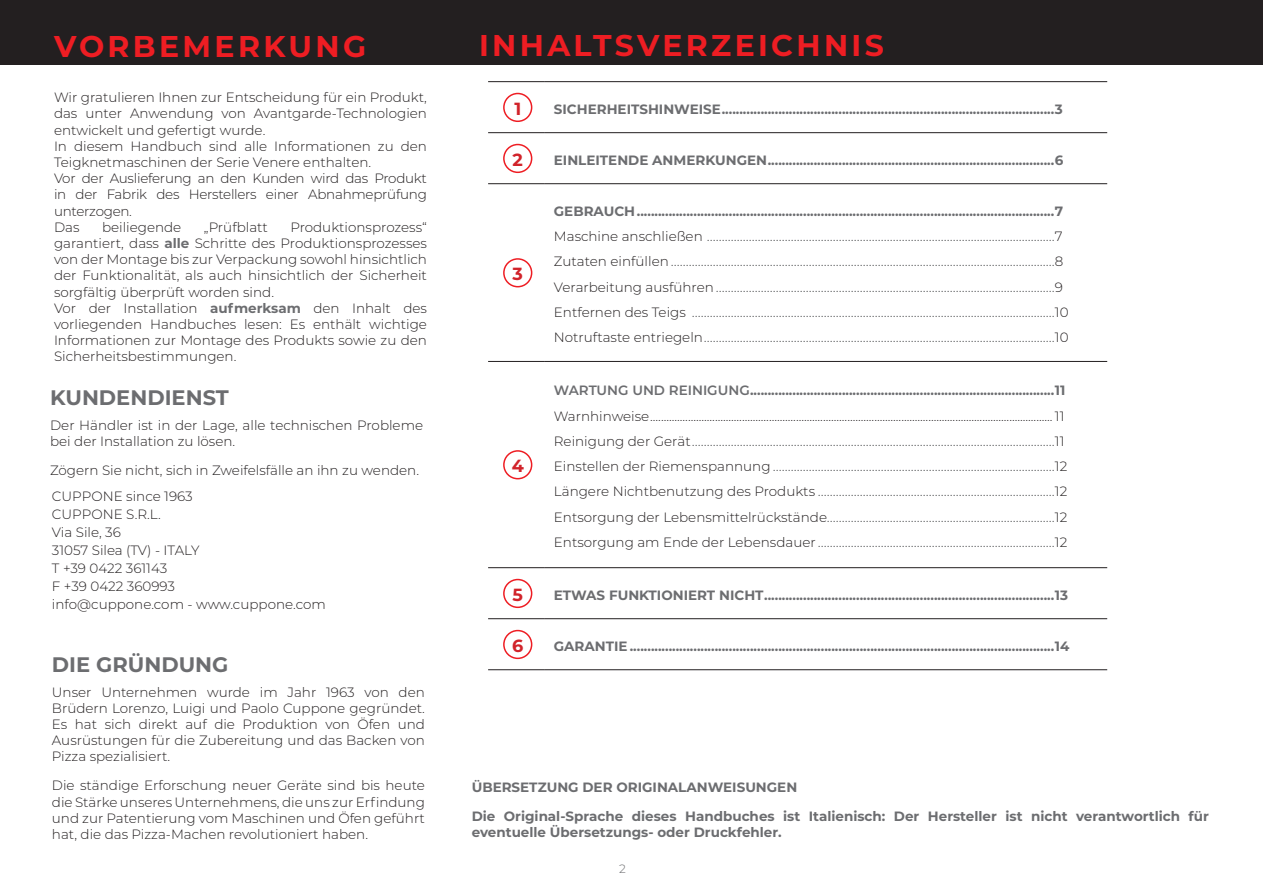
<style>
.page{position:relative;width:1263px;height:893px;background:#fff}
.page>*{position:absolute;margin:0;border:0;box-sizing:border-box;transform-origin:0 0}
.Titoli_rossi_IT{font:700 30px "Montserrat";letter-spacing:.11em;color:#ee1d23}
.Sottotitolo_IT{font:700 21px "Montserrat";color:#6c6d70}
.Testo_corrente_9_pt{font:700 17.55px "Montserrat";color:#d1232a}
.Indice_sottotitolo{font:300 15px "Montserrat";color:#57585a}
.Testo_corrente_9_pt-2{font:300 13.5px/16.2px "Montserrat";color:#231f20;text-align:justify}
.Indice_titolo{font:700 13.5px "Montserrat";color:#6c6d70}
.Indice_sottotitolo-2{font:300 13.5px "Montserrat";color:#231f20}
.Testo_corrente_9_pt-3{font:700 13.5px/16.2px "Montserrat";color:#6c6d70}
.t1{font:300 12px "Montserrat";color:#6c6d70}
.s1{font-weight:700;color:#6c6d70}
.s2{font-size:13.5px;color:#231f20}
.s3{font-weight:600}
</style>
<div class="page">
<div style="left:0;top:0;width:1263px;height:65px;background:#231f20"></div>
<hr style="left:488px;top:81px;width:57px;height:1px;background:#231f20">
<hr style="left:545px;top:81px;width:562px;height:1px;background:#231f20">
<hr style="left:488px;top:132px;width:57px;height:1px;background:#231f20">
<hr style="left:545px;top:132px;width:562px;height:1px;background:#231f20">
<hr style="left:488px;top:183px;width:57px;height:1px;background:#231f20">
<hr style="left:545px;top:183px;width:562px;height:1px;background:#231f20">
<hr style="left:488px;top:361px;width:57px;height:1px;background:#231f20">
<hr style="left:545px;top:361px;width:562px;height:1px;background:#231f20">
<hr style="left:488px;top:567px;width:57px;height:1px;background:#231f20">
<hr style="left:545px;top:567px;width:562px;height:1px;background:#231f20">
<hr style="left:488px;top:618px;width:57px;height:1px;background:#231f20">
<hr style="left:545px;top:618px;width:562px;height:1px;background:#231f20">
<hr style="left:488px;top:669px;width:57px;height:1px;background:#231f20">
<hr style="left:545px;top:669px;width:562px;height:1px;background:#231f20">
<div style="left:503px;top:93px;width:29px;height:29px;border:2px solid #ee1d23;border-radius:50%"></div>
<div style="left:503px;top:144px;width:29px;height:29px;border:2px solid #ee1d23;border-radius:50%"></div>
<div style="left:503px;top:258px;width:29px;height:29px;border:2px solid #ee1d23;border-radius:50%"></div>
<div style="left:503px;top:450px;width:29px;height:29px;border:2px solid #ee1d23;border-radius:50%"></div>
<div style="left:503px;top:579px;width:29px;height:29px;border:2px solid #ee1d23;border-radius:50%"></div>
<div style="left:503px;top:630px;width:29px;height:29px;border:2px solid #ee1d23;border-radius:50%"></div>
<p class="Titoli_rossi_IT" style="left:54px;top:24px;width:314px">VORBEMERKUNG</p>
<p class="Testo_corrente_9_pt-2" style="left:54px;top:89px;width:374px">Wir gratulieren Ihnen zur Entscheidung für ein Produkt, das unter Anwendung von Avantgarde-Technologien entwickelt und gefertigt wurde.</p>
<p class="Testo_corrente_9_pt-2" style="left:54px;top:137px;width:374px">In diesem Handbuch sind alle Informationen zu den<br>Teigknetmaschinen der Serie Venere enthalten.</p>
<p class="Testo_corrente_9_pt-2" style="left:54px;top:170px;width:374px">Vor der Auslieferung an den Kunden wird das Produkt in der Fabrik des Herstellers einer Abnahmeprüfung unterzogen.</p>
<p class="Testo_corrente_9_pt-2" style="left:54px;top:218px;width:27px">Das</p>
<p class="Testo_corrente_9_pt-2" style="left:102px;top:218px;width:81px">beiliegende</p>
<p class="Testo_corrente_9_pt-2" style="left:204px;top:218px;width:65px">„Prüfblatt</p>
<p class="Testo_corrente_9_pt-2" style="left:54px;top:218px;width:374px;text-indent:236px">Produktionsprozess“ garantiert, dass <span class="s1">alle</span> Schritte des Produktionsprozesses von der Montage bis zur Verpackung sowohl hinsichtlich der Funktionalität, als auch hinsichtlich der Sicherheit sorgfältig überprüft worden sind.</p>
<p class="Testo_corrente_9_pt-2" style="left:54px;top:299px;width:374px">Vor der Installation <span class="s1">aufmerksam</span> den Inhalt des vorliegenden Handbuches lesen: Es enthält wichtige Informationen zur Montage des Produkts sowie zu den Sicherheitsbestimmungen.</p>
<p class="Sottotitolo_IT" style="left:50px;top:383px;width:180px">KUNDENDIENST</p>
<p class="Testo_corrente_9_pt-2" style="left:50px;top:417px;width:374px">Der Händler ist in der Lage, alle technischen Probleme bei der Installation zu lösen.</p>
<p class="Testo_corrente_9_pt-2" style="left:50px;top:462px;width:370px">Zögern Sie nicht, sich in Zweifelsfälle an ihn zu wenden.</p>
<p class="Testo_corrente_9_pt-2" style="left:52px;top:488px;width:142px">CUPPONE since 1963</p>
<p class="Testo_corrente_9_pt-2" style="left:52px;top:506px;width:110px">CUPPONE S.R.L.</p>
<p class="Testo_corrente_9_pt-2" style="left:52px;top:524px;width:71px">Via Sile, 36</p>
<p class="Testo_corrente_9_pt-2" style="left:52px;top:542px;width:149px">31057 Silea (TV) - ITALY</p>
<p class="Testo_corrente_9_pt-2" style="left:52px;top:560px;width:117px">T +39 0422 361143</p>
<p class="Testo_corrente_9_pt-2" style="left:52px;top:578px;width:125px">F +39 0422 360993</p>
<p class="Testo_corrente_9_pt-2" style="left:52px;top:596px;width:275px">info@cuppone.com - www.cuppone.com</p>
<p class="Sottotitolo_IT" style="left:52px;top:649px;width:178px">DIE GRÜNDUNG</p>
<p class="Testo_corrente_9_pt-2" style="left:52px;top:683px;width:374px">Unser Unternehmen wurde im Jahr 1963 von den Brüdern Lorenzo, Luigi und Paolo Cuppone gegründet.<br>Es hat sich direkt auf die Produktion von Öfen und Ausrüstungen für die Zubereitung und das Backen von Pizza spezialisiert.</p>
<p class="Testo_corrente_9_pt-2" style="left:52px;top:777px;width:374px">Die ständige Erforschung neuer Geräte sind bis heute die Stärke unseres Unternehmens, die uns zur Erfindung und zur Patentierung vom Maschinen und Öfen geführt hat, die das Pizza-Machen revolutioniert haben.</p>
<p class="Titoli_rossi_IT" style="left:479px;top:24px;width:406px">INHALTSVERZEICHNIS</p>
<p class="Testo_corrente_9_pt" style="left:514px;top:96px;width:8px">1</p>
<p class="Indice_titolo" style="left:554px;top:99px;width:510px">SICHERHEITSHINWEISE..............................................................................................3</p>
<p class="Testo_corrente_9_pt" style="left:513px;top:147px;width:12px">2</p>
<p class="Indice_titolo" style="left:554px;top:150px;width:511px">EINLEITENDE ANMERKUNGEN.................................................................................6</p>
<p class="Testo_corrente_9_pt" style="left:513px;top:261px;width:12px">3</p>
<p class="Testo_corrente_9_pt" style="left:512px;top:453px;width:14px">4</p>
<p class="Indice_titolo" style="left:554px;top:201px;width:511px">GEBRAUCH......................................................................................................................7</p>
<p class="Indice_sottotitolo" style="left:554px;top:226px;width:510px"><span class="s2">Maschine anschließen</span> ....................................................................................................................<span class="s2">7</span></p>
<p class="Indice_sottotitolo" style="left:554px;top:251px;width:511px"><span class="s2">Zutaten einfüllen</span>................................................................................................................................<span class="s2">8</span></p>
<p class="Indice_sottotitolo" style="left:554px;top:276px;width:511px"><span class="s2">Verarbeitung ausführen</span>.................................................................................................................<span class="s2">9</span></p>
<p class="Indice_sottotitolo" style="left:554px;top:301px;width:516px"><span class="s2">Entfernen des Teigs</span> .........................................................................................................................<span class="s2">10</span></p>
<p class="Indice_sottotitolo" style="left:554px;top:327px;width:516px"><span class="s2">Notruftaste entriegeln</span>.....................................................................................................................<span class="s2">10</span></p>
<p class="Indice_titolo" style="left:554px;top:381px;width:513px"><span class="s3">WARTUNG UND REINIGUNG</span>......................................................................................11</p>
<p class="Indice_sottotitolo-2" style="left:554px;top:407px;width:512px">Warnhinweise..................................................................................................................................................... 11</p>
<p class="Indice_sottotitolo" style="left:554px;top:430px;width:512px"><span class="s2">Reinigung der Gerät</span>.........................................................................................................................<span class="s2">11</span></p>
<p class="Indice_sottotitolo" style="left:554px;top:456px;width:515px"><span class="s2">Einstellen der Riemenspannung</span> ..............................................................................................<span class="s2">12</span></p>
<p class="Indice_sottotitolo" style="left:554px;top:481px;width:515px"><span class="s2">Längere Nichtbenutzung des Produkts</span> ...............................................................................<span class="s2">12</span></p>
<p class="Indice_sottotitolo" style="left:554px;top:506px;width:515px"><span class="s2">Entsorgung der Lebensmittelrückstände</span>............................................................................<span class="s2">12</span></p>
<p class="Indice_sottotitolo" style="left:554px;top:531px;width:515px"><span class="s2">Entsorgung am Ende der Lebensdauer</span> ...............................................................................<span class="s2">12</span></p>
<p class="Testo_corrente_9_pt" style="left:513px;top:582px;width:12px">5</p>
<p class="Indice_titolo" style="left:554px;top:585px;width:516px">ETWAS FUNKTIONIERT NICHT..................................................................................13</p>
<p class="Testo_corrente_9_pt" style="left:512px;top:633px;width:13px">6</p>
<p class="Indice_titolo" style="left:554px;top:636px;width:517px">GARANTIE ........................................................................................................................14</p>
<p class="Testo_corrente_9_pt-3" style="left:472px;top:778px;width:327px">ÜBERSETZUNG DER ORIGINALANWEISUNGEN</p>
<p class="Testo_corrente_9_pt-3" style="left:472px;top:807px;width:739px">Die Original-Sprache dieses Handbuches ist Italienisch: Der Hersteller ist nicht verantwortlich für eventuelle Übersetzungs- oder Druckfehler.</p>
<p class="t1" style="left:619px;top:860px;width:8px">2</p>
</div>
